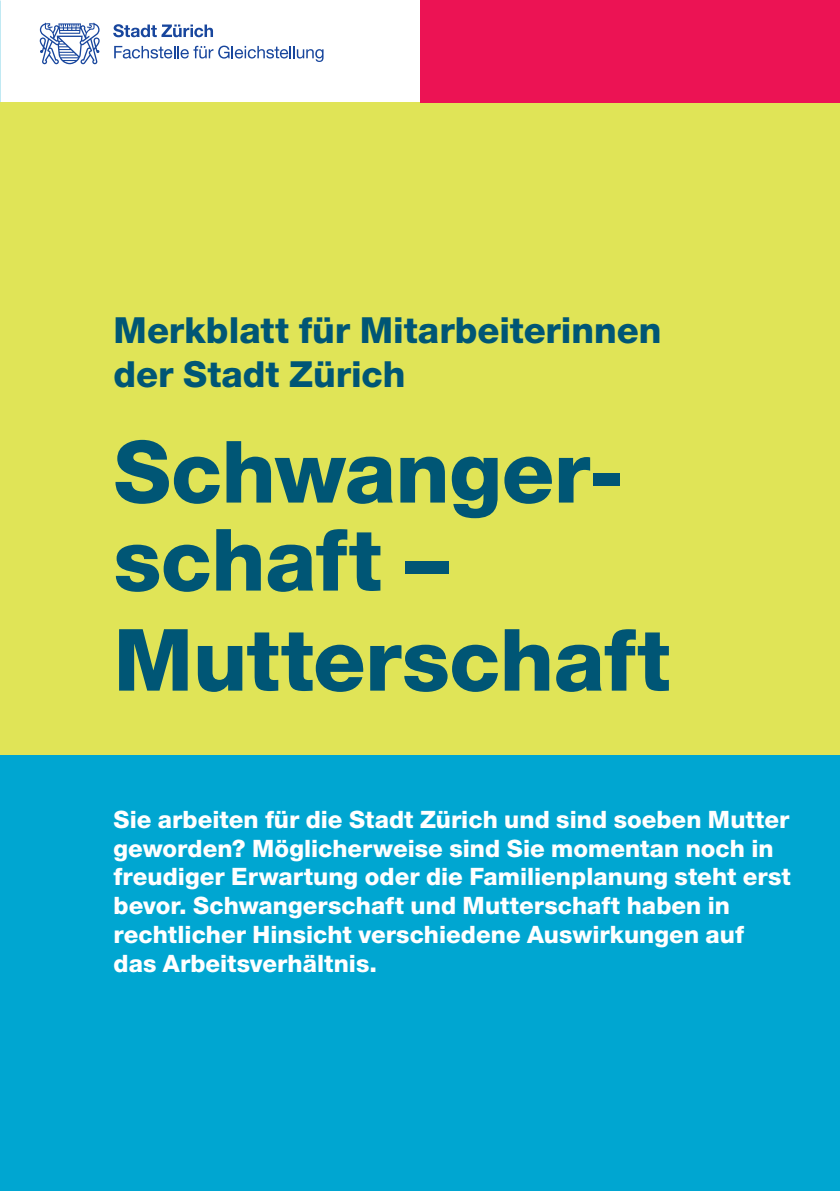
<style>
.page{position:relative;width:840px;height:1191px;background:#fff}
.page>*{position:absolute;margin:0;border:0;box-sizing:border-box;transform-origin:0 0}
.t1{font:800 86px/88px "Helvetica Neue LT Pro";letter-spacing:-.005em;color:#005675}
.t2{font:800 36px/43.2px "Helvetica Neue LT Pro";color:#005675}
.t3{font:800 24px/28.8px "Helvetica Neue LT Pro";color:#fff}
</style>
<div class="page">
<svg style="left:114px;top:46px;width:209px;height:16px"></svg>
<svg style="left:113px;top:24px;width:100px;height:13px"></svg>
<svg style="left:40px;top:23px;width:60px;height:41px"></svg>
<div style="left:0;top:102px;width:839px;height:1089px;background:#e0e457"></div>
<div style="left:420px;top:0;width:419px;height:102px;background:#ec1354"></div>
<div style="left:0;top:755px;width:839px;height:436px;background:#00a6d1"></div>
<h2 class="t2" style="left:113px;top:309px;width:549px">Merkblatt für Mitarbeiterinnen der Stadt Zürich</h2>
<h1 class="t1" style="left:113px;top:428px;width:512px">Schwanger&shy;schaft –</h1>
<h1 class="t1" style="left:113px;top:616px;width:558px">Mutterschaft</h1>
<p class="t3" style="left:113px;top:805px;width:678px">Sie arbeiten für die Stadt Zürich und sind soeben Mutter geworden? Möglicherweise sind Sie momentan noch in freudiger Erwartung oder die Familienplanung steht erst bevor. Schwangerschaft und Mutterschaft haben in rechtlicher Hinsicht verschiedene Auswirkungen auf das Arbeitsverhältnis.</p>
</div>
